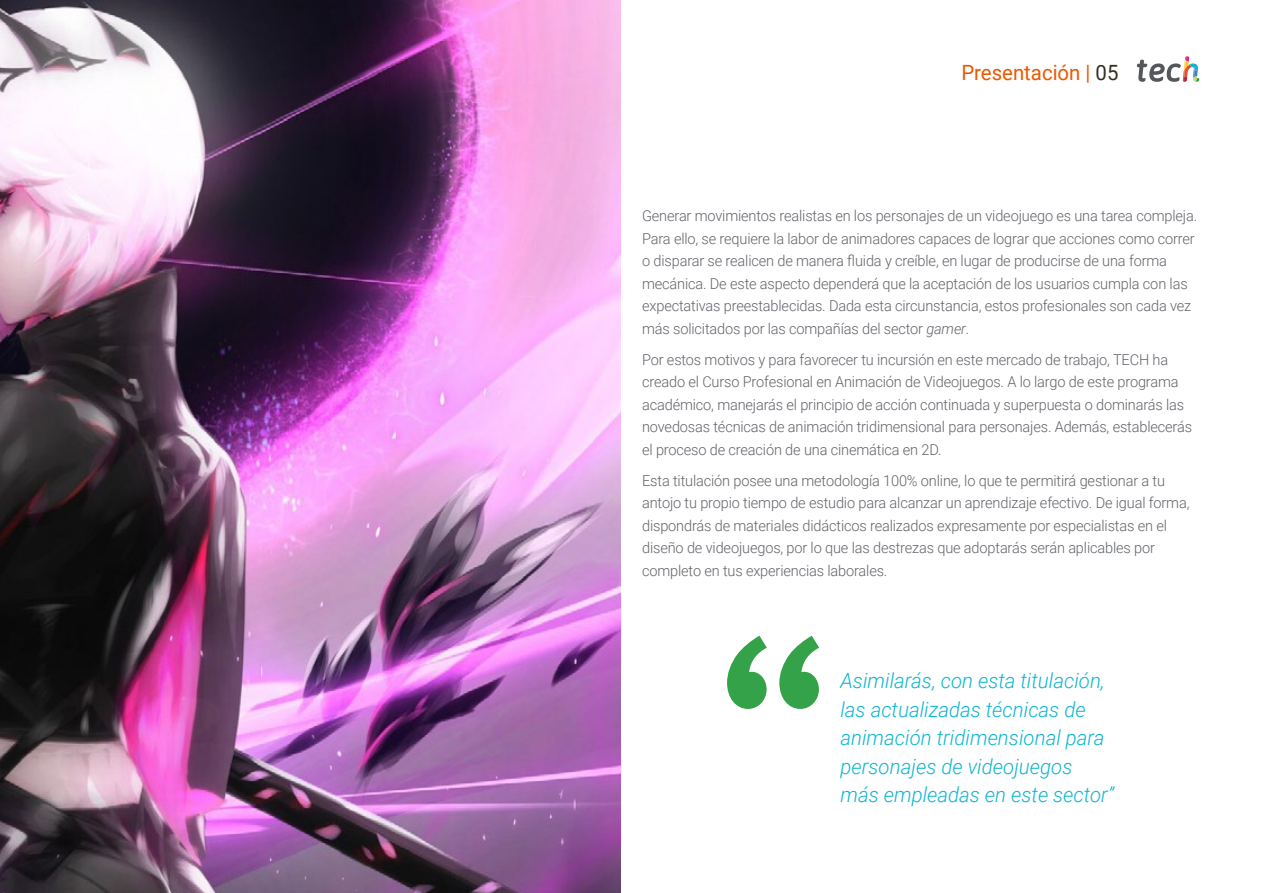
<style>
.page{position:relative;width:1263px;height:893px;background:#fff}
.page>*{position:absolute;margin:0;border:0;box-sizing:border-box;transform-origin:0 0}
.t1{font:italic 300 21px/28.5px "Roboto";color:#0fb6cf}
.t2{font:21px "Roboto";color:#ec5800}
.t3{font:300 15px/22.5px "Roboto";letter-spacing:-.01em;color:#61646a}
.s1{color:#312e20}
.s2{font-style:italic}
</style>
<div class="page">
<svg style="left:727px;top:636px;width:92px;height:73px"></svg>
<img style="left:0;top:0;width:621px;height:893px">
<svg style="left:1137px;top:56px;width:62px;height:26px"></svg>
<h1 class="t2" style="left:961px;top:57px;width:159px">Presentación | <span class="s1">05</span></h1>
<p class="t3" style="left:642px;top:204px;width:556px">Generar movimientos realistas en los personajes de un videojuego es una tarea compleja.<br>Para ello, se requiere la labor de animadores capaces de lograr que acciones como correr o disparar se realicen de manera fluida y creíble, en lugar de producirse de una forma mecánica. De este aspecto dependerá que la aceptación de los usuarios cumpla con las expectativas preestablecidas. Dada esta circunstancia, estos profesionales son cada vez más solicitados por las compañías del sector <span class="s2">gamer</span>.</p>
<p class="t3" style="left:642px;top:348px;width:551px">Por estos motivos y para favorecer tu incursión en este mercado de trabajo, TECH ha creado el Curso Profesional en Animación de Videojuegos. A lo largo de este programa académico, manejarás el principio de acción continuada y superpuesta o dominarás las novedosas técnicas de animación tridimensional para personajes. Además, establecerás el proceso de creación de una cinemática en 2D.</p>
<p class="t3" style="left:642px;top:469px;width:549px">Esta titulación posee una metodología 100% online, lo que te permitirá gestionar a tu antojo tu propio tiempo de estudio para alcanzar un aprendizaje efectivo. De igual forma, dispondrás de materiales didácticos realizados expresamente por especialistas en el diseño de videojuegos, por lo que las destrezas que adoptarás serán aplicables por completo en tus experiencias laborales.</p>
<h1 class="t1" style="left:840px;top:666px;width:275px">Asimilarás, con esta titulación, las actualizadas técnicas de animación tridimensional para personajes de videojuegos más empleadas en este sector”</h1>
</div>
